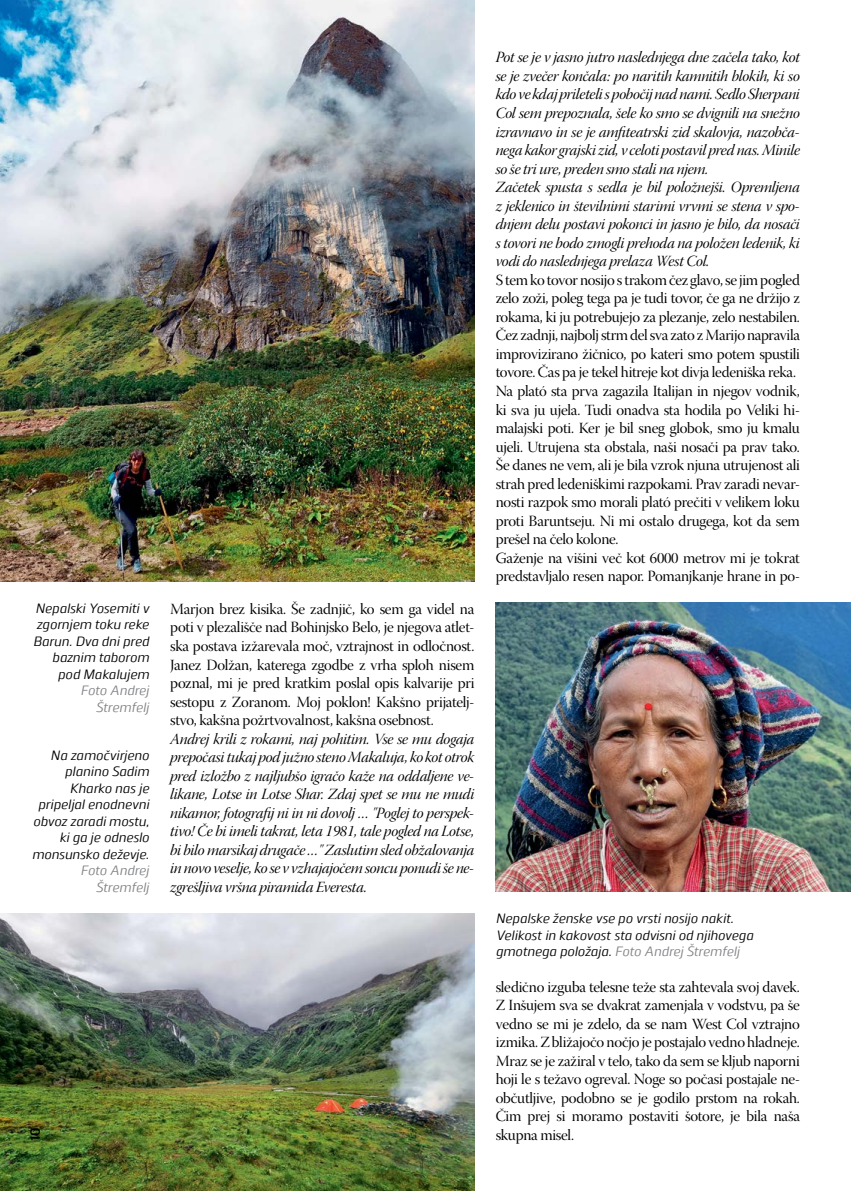
<style>
.page{position:relative;width:851px;height:1191px;background:#fff}
.page>*{position:absolute;margin:0;border:0;box-sizing:border-box;transform-origin:0 0}
.A_body{font:15.45px/18.5px "Warnock Pro Disp";letter-spacing:-.015em;color:#000;text-align:justify}
.A_body-2{font:15.45px/18.5px "Warnock Pro It Disp";letter-spacing:-.015em;color:#000;text-align:justify}
.A_podnapisi{font:italic 13.5px/16.5px "Juhl";letter-spacing:.01em;color:#000;text-align:right}
.A_podnapisi-2{font:italic 13.5px/16.5px "Juhl";letter-spacing:.01em;color:#808285;text-align:right}
.t1{font:700 13.5px "Juhl";color:#000}
.s1{color:#808285}
</style>
<div class="page">
<img style="left:495px;top:602px;width:355px;height:290px">
<img style="left:0;top:913px;width:474px;height:278px">
<img style="left:0;top:0;width:474px;height:581px">
<p class="A_podnapisi" style="left:33px;top:598px;width:117px">Nepalski Yosemiti v zgornjem toku reke<br>Barun. Dva dni pred baznim taborom pod Makalujem</p>
<p class="A_podnapisi-2" style="left:80px;top:681px;width:70px">Foto Andrej<br>Štremfelj</p>
<p class="A_podnapisi" style="left:32px;top:745px;width:118px">Na zamočvirjeno planino Sadim<br>Kharko nas je pripeljal enodnevni obvoz zaradi mostu, ki ga je odneslo monsunsko deževje.</p>
<p class="A_podnapisi-2" style="left:80px;top:861px;width:70px">Foto Andrej<br>Štremfelj</p>
<p class="A_body" style="left:170px;top:601px;width:306px">Marjon brez kisika. Še zadnjič, ko sem ga videl na poti v plezališče nad Bohinjsko Belo, je njegova atlet&shy;ska postava izžarevala moč, vztrajnost in odločnost.<br>Janez Dolžan, katerega zgodbe z vrha sploh nisem poznal, mi je pred kratkim poslal opis kalvarije pri sestopu z Zoranom. Moj poklon! Kakšno prijatelj&shy;stvo, kakšna požrtvovalnost, kakšna osebnost.</p>
<p class="A_body-2" style="left:170px;top:731px;width:306px">Andrej krili z rokami, naj pohitim. Vse se mu dogaja prepočasi tukaj pod južno steno Makaluja, ko kot otrok pred izložbo z najljubšo igračo kaže na oddaljene ve&shy;likane, Lotse in Lotse Shar. Zdaj spet se mu ne mudi nikamor, fotografij ni in ni dovolj … "Poglej to perspek&shy;tivo! Če bi imeli takrat, leta 1981, tale pogled na Lotse, bi bilo marsikaj drugače …" Zaslutim sled obžalovanja in novo veselje, ko se v vzhajajočem soncu ponudi še ne&shy;zgrešljiva vršna piramida Everesta.</p>
<p class="t1" style="left:25px;top:1140px;width:14px;rotate:-90deg">10</p>
<p class="A_body-2" style="left:495px;top:50px;width:306px">Pot se je v jasno jutro naslednjega dne začela tako, kot se je zvečer končala: po naritih kamnitih blokih, ki so kdo ve kdaj prileteli s pobočij nad nami. Sedlo Sherpani Col sem prepoznala, šele ko smo se dvignili na snežno izravnavo in se je amfiteatrski zid skalovja, nazobča&shy;nega kakor grajski zid, v celoti postavil pred nas. Minile so še tri ure, preden smo stali na njem.</p>
<p class="A_body-2" style="left:495px;top:180px;width:306px">Začetek spusta s sedla je bil položnejši. Opremljena z jeklenico in številnimi starimi vrvmi se stena v spo&shy;dnjem delu postavi pokonci in jasno je bilo, da nosači s tovori ne bodo zmogli prehoda na položen ledenik, ki vodi do naslednjega prelaza West Col.</p>
<p class="A_body" style="left:495px;top:272px;width:306px">S tem ko tovor nosijo s trakom čez glavo, se jim pogled zelo zoži, poleg tega pa je tudi tovor, če ga ne držijo z rokama, ki ju potrebujejo za plezanje, zelo nestabilen.<br>Čez zadnji, najbolj strm del sva zato z Marijo napravila improvizirano žičnico, po kateri smo potem spustili tovore. Čas pa je tekel hitreje kot divja ledeniška reka.</p>
<p class="A_body" style="left:495px;top:383px;width:306px">Na plató sta prva zagazila Italijan in njegov vodnik, ki sva ju ujela. Tudi onadva sta hodila po Veliki hi&shy;malajski poti. Ker je bil sneg globok, smo ju kmalu ujeli. Utrujena sta obstala, naši nosači pa prav tako.<br>Še danes ne vem, ali je bila vzrok njuna utrujenost ali strah pred ledeniškimi razpokami. Prav zaradi nevar&shy;nosti razpok smo morali plató prečiti v velikem loku proti Baruntseju. Ni mi ostalo drugega, kot da sem prešel na čelo kolone.</p>
<p class="A_body" style="left:495px;top:550px;width:306px">Gaženje na višini več kot 6000 metrov mi je tokrat predstavljalo resen napor. Pomanjkanje hrane in po-</p>
<p class="A_podnapisi" style="left:495px;top:909px;width:259px;text-align:left">Nepalske ženske vse po vrsti nosijo nakit.<br>Velikost in kakovost sta odvisni od njihovega gmotnega položaja. <span class="s1">Foto Andrej Štremfelj</span></p>
<p class="A_body" style="left:495px;top:979px;width:306px">sledično izguba telesne teže sta zahtevala svoj davek.<br>Z Inšujem sva se dvakrat zamenjala v vodstvu, pa še vedno se mi je zdelo, da se nam West Col vztrajno izmika. Z bližajočo nočjo je postajalo vedno hladneje.<br>Mraz se je zažiral v telo, tako da sem se kljub naporni hoji le s težavo ogreval. Noge so počasi postajale ne&shy;občutljive, podobno se je godilo prstom na rokah.<br>Čim prej si moramo postaviti šotore, je bila naša skupna misel.</p>
</div>
